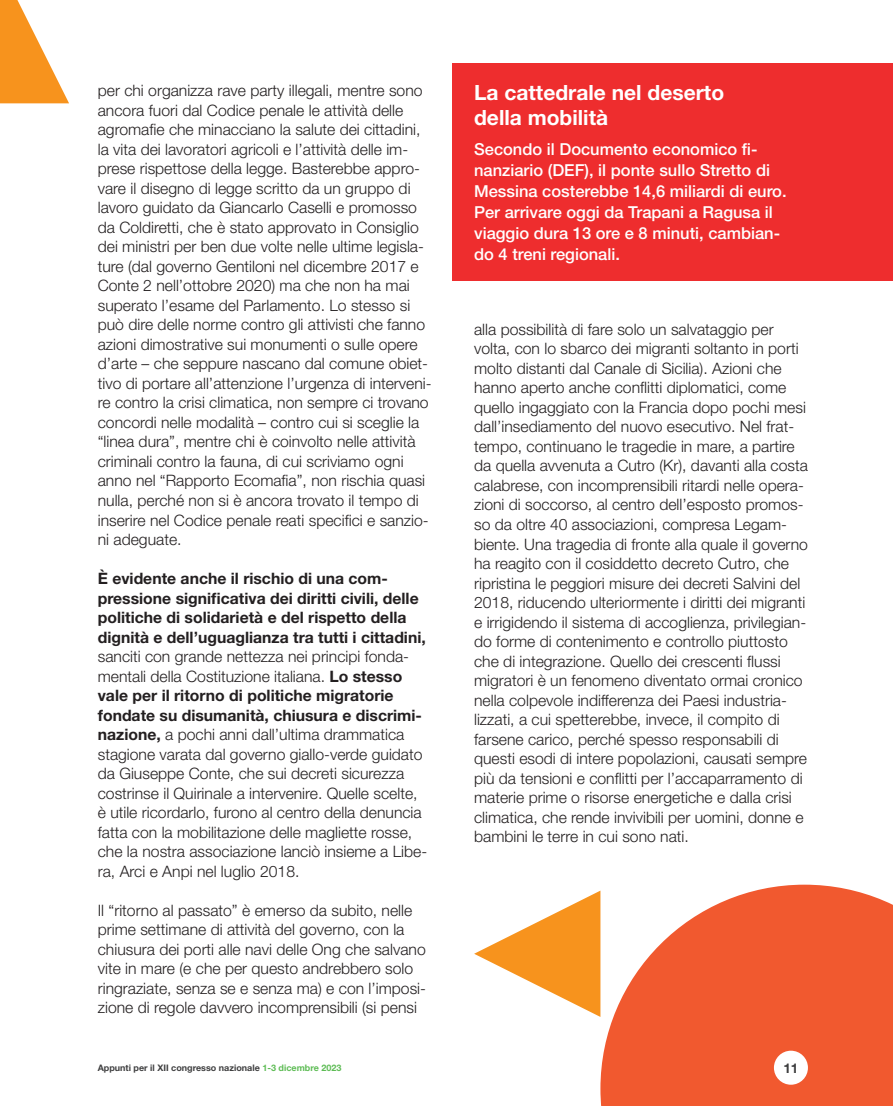
<style>
.page{position:relative;width:893px;height:1106px;background:#fff}
.page>*{position:absolute;margin:0;border:0;box-sizing:border-box;transform-origin:0 0}
.titolo_box{font:700 21px/25.2px "Helvetica Neue LT Std";color:#fff}
.testo{font:500 16.5px/21px "Helvetica Neue LT Std";color:#fff}
.testo-2{font:300 15.75px/19.5px "Helvetica Neue LT Std";color:#231f20}
.t1{font:700 13.5px "Helvetica Neue LT Std";color:#3e3e3f}
.t2{font:700 9px "Helvetica Neue LT Std";color:#3e3e3f}
.s1{font-weight:700}
.s2{color:#5ebc55}
</style>
<div class="page">
<div style="left:453px;top:64px;width:440px;height:217px;background:#ee2d2e"></div>
<svg style="left:0;top:0;width:69px;height:103px"></svg>
<svg style="left:600px;top:884px;width:293px;height:222px;background:#f3724e"></svg>
<svg style="left:474px;top:891px;width:126px;height:126px"></svg>
<div style="left:774px;top:1050px;width:34px;height:34px;background:#fff;border-radius:50%"></div>
<p class="testo-2" style="left:98px;top:81px;width:335px">per chi organizza rave party illegali, mentre sono ancora fuori dal Codice penale le attività delle agromafie che minacciano la salute dei cittadini, la vita dei lavoratori agricoli e l’attività delle im&shy;prese rispettose della legge. Basterebbe appro&shy;vare il disegno di legge scritto da un gruppo di lavoro guidato da Giancarlo Caselli e promosso da Coldiretti, che è stato approvato in Consiglio dei ministri per ben due volte nelle ultime legisla&shy;ture (dal governo Gentiloni nel dicembre 2017 e Conte 2 nell’ottobre 2020) ma che non ha mai superato l’esame del Parlamento. Lo stesso si può dire delle norme contro gli attivisti che fanno azioni dimostrative sui monumenti o sulle opere d’arte – che seppure nascano dal comune obiet&shy;tivo di portare all’attenzione l’urgenza di interveni&shy;re contro la crisi climatica, non sempre ci trovano concordi nelle modalità – contro cui si sceglie la “linea dura”, mentre chi è coinvolto nelle attività criminali contro la fauna, di cui scriviamo ogni anno nel “Rapporto Ecomafia”, non rischia quasi nulla, perché non si è ancora trovato il tempo di inserire nel Codice penale reati specifici e sanzio&shy;ni adeguate.</p>
<p class="testo-2" style="left:98px;top:568px;width:331px"><span class="s1">È evidente anche il rischio di una com&shy;pressione significativa dei diritti civili, delle politiche di solidarietà e del rispetto della dignità e dell’uguaglianza tra tutti i cittadini, </span>sanciti con grande nettezza nei principi fonda&shy;mentali della Costituzione italiana. <span class="s1">Lo stesso vale per il ritorno di politiche migratorie fondate su disumanità, chiusura e discrimi&shy;nazione,</span> a pochi anni dall’ultima drammatica stagione varata dal governo giallo-verde guidato da Giuseppe Conte, che sui decreti sicurezza costrinse il Quirinale a intervenire. Quelle scelte, è utile ricordarlo, furono al centro della denuncia fatta con la mobilitazione delle magliette rosse, che la nostra associazione lanciò insieme a Libe&shy;ra, Arci e Anpi nel luglio 2018.</p>
<p class="testo-2" style="left:98px;top:900px;width:330px">Il “ritorno al passato” è emerso da subito, nelle prime settimane di attività del governo, con la chiusura dei porti alle navi delle Ong che salvano vite in mare (e che per questo andrebbero solo ringraziate, senza se e senza ma) e con l’imposi&shy;zione di regole davvero incomprensibili (si pensi</p>
<p class="titolo_box" style="left:474px;top:79px;width:252px">La cattedrale nel deserto della mobilità</p>
<p class="testo" style="left:474px;top:138px;width:314px">Secondo il Documento economico fi&shy;nanziario (DEF), il ponte sullo Stretto di Messina costerebbe 14,6 miliardi di euro.<br>Per arrivare oggi da Trapani a Ragusa il viaggio dura 13 ore e 8 minuti, cambian&shy;do 4 treni regionali.</p>
<p class="testo-2" style="left:474px;top:319px;width:335px">alla possibilità di fare solo un salvataggio per volta, con lo sbarco dei migranti soltanto in porti molto distanti dal Canale di Sicilia). Azioni che hanno aperto anche conflitti diplomatici, come quello ingaggiato con la Francia dopo pochi mesi dall’insediamento del nuovo esecutivo. Nel frat&shy;tempo, continuano le tragedie in mare, a partire da quella avvenuta a Cutro (Kr), davanti alla costa calabrese, con incomprensibili ritardi nelle opera&shy;zioni di soccorso, al centro dell’esposto promos&shy;so da oltre 40 associazioni, compresa Legam&shy;biente. Una tragedia di fronte alla quale il governo ha reagito con il cosiddetto decreto Cutro, che ripristina le peggiori misure dei decreti Salvini del 2018, riducendo ulteriormente i diritti dei migranti e irrigidendo il sistema di accoglienza, privilegian&shy;do forme di contenimento e controllo piuttosto che di integrazione. Quello dei crescenti flussi migratori è un fenomeno diventato ormai cronico nella colpevole indifferenza dei Paesi industria&shy;lizzati, a cui spetterebbe, invece, il compito di farsene carico, perché spesso responsabili di questi esodi di intere popolazioni, causati sempre più da tensioni e conflitti per l’accaparramento di materie prime o risorse energetiche e dalla crisi climatica, che rende invivibili per uomini, donne e bambini le terre in cui sono nati.</p>
<p class="t2" style="left:98px;top:1062px;width:245px">Appunti per il XII congresso nazionale <span class="s2">1-3 dicembre 2023</span></p>
<p class="t1" style="left:783px;top:1059px;width:17px">11</p>
</div>
